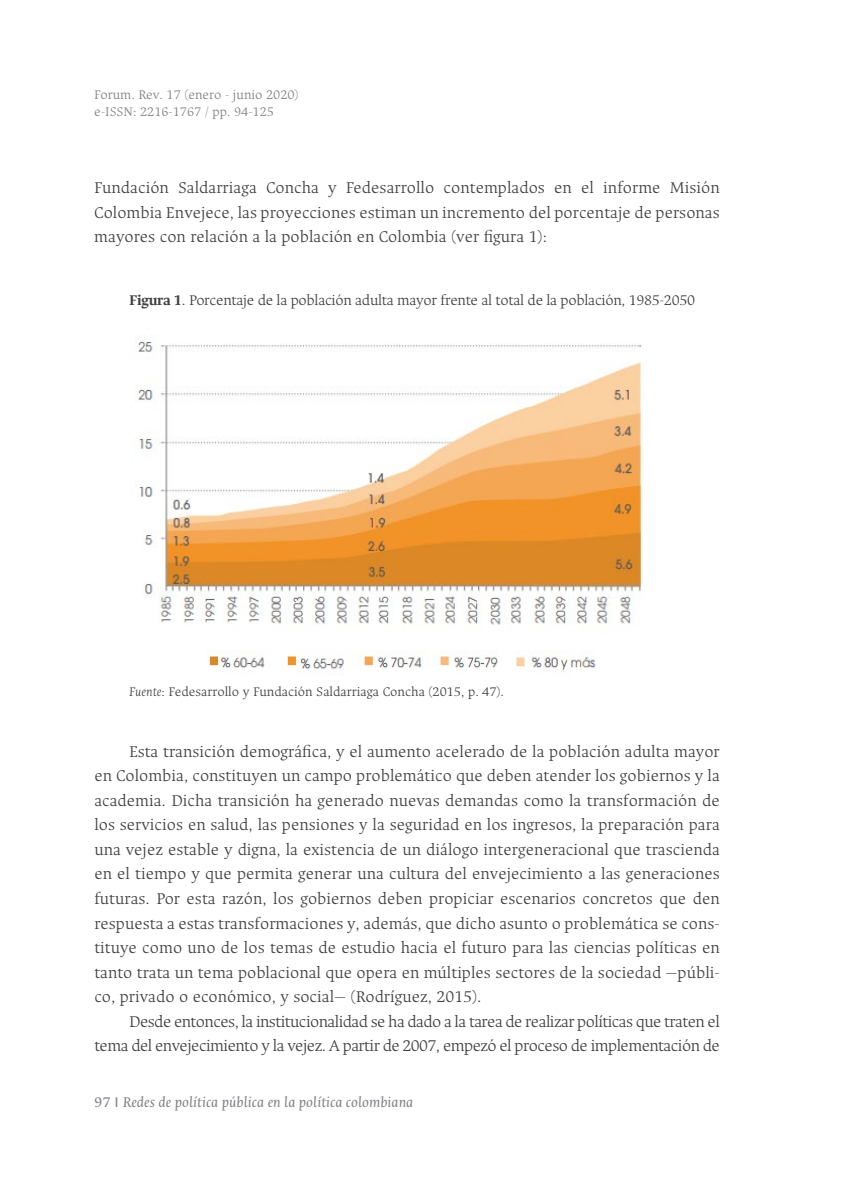
<style>
.page{position:relative;width:844px;height:1191px;background:#fff}
.page>*{position:absolute;margin:0;border:0;box-sizing:border-box;transform-origin:0 0}
.t1{font:300 17.5px/24.5px "Ancizar Serif";letter-spacing:-.03em;color:#414042;text-align:justify}
.t2{font:300 15.75px "Ancizar Serif";letter-spacing:-.02em;color:#414042}
.t3{font:italic 15.75px "Ancizar Serif";color:#808285}
.t4{font:300 14px "Ancizar Serif";color:#414042}
.t5{font:300 14px/17.5px "Ancizar Serif";color:#808285}
.s1{font-weight:700}
.s2{font-style:italic}
.s3{font-style:normal}
.s4{font-family:"Ancizar Sans";font-style:normal}
</style>
<div class="page">
<img style="left:137px;top:341px;width:506px;height:330px">
<p class="t5" style="left:94px;top:85px;width:206px">Forum. Rev. 17 (enero - junio 2020) e-ISSN: 2216-1767 / pp. 94-125</p>
<p class="t1" style="left:94px;top:175px;width:627px">Fundación Saldarriaga Concha y Fedesarrollo contemplados en el informe Misión Colombia Envejece, las proyecciones estiman un incremento del porcentaje de personas mayores con relación a la población en Colombia (ver figura 1):</p>
<p class="t2" style="left:129px;top:291px;width:567px"><span class="s1">Figura 1</span>. Porcentaje de la población adulta mayor frente al total de la población, 1985-2050</p>
<p class="t4" style="left:129px;top:683px;width:376px"><span class="s2">Fuente</span>: Fedesarrollo y Fundación Saldarriaga Concha (2015, p. 47).</p>
<p class="t1" style="left:94px;top:739px;width:627px;text-indent:35px">Esta transición demográfica, y el aumento acelerado de la población adulta mayor en Colombia, constituyen un campo problemático que deben atender los gobiernos y la academia. Dicha transición ha generado nuevas demandas como la transformación de los servicios en salud, las pensiones y la seguridad en los ingresos, la preparación para una vejez estable y digna, la existencia de un diálogo intergeneracional que trascienda en el tiempo y que permita generar una cultura del envejecimiento a las generaciones futuras. Por esta razón, los gobiernos deben propiciar escenarios concretos que den respuesta a estas transformaciones y, además, que dicho asunto o problemática se cons&shy;tituye como uno de los temas de estudio hacia el futuro para las ciencias políticas en tanto trata un tema poblacional que opera en múltiples sectores de la sociedad —públi&shy;co, privado o económico, y social— (Rodríguez, 2015).</p>
<p class="t1" style="left:94px;top:1008px;width:627px;text-align:right">Desde entonces, la institucionalidad se ha dado a la tarea de realizar políticas que traten el tema del envejecimiento y la vejez. A partir de 2007, empezó el proceso de implementación de</p>
<p class="t3" style="left:94px;top:1093px;width:320px"><span class="s3">97</span> <span class="s4">I</span> Redes de política pública en la política colombiana</p>
</div>
